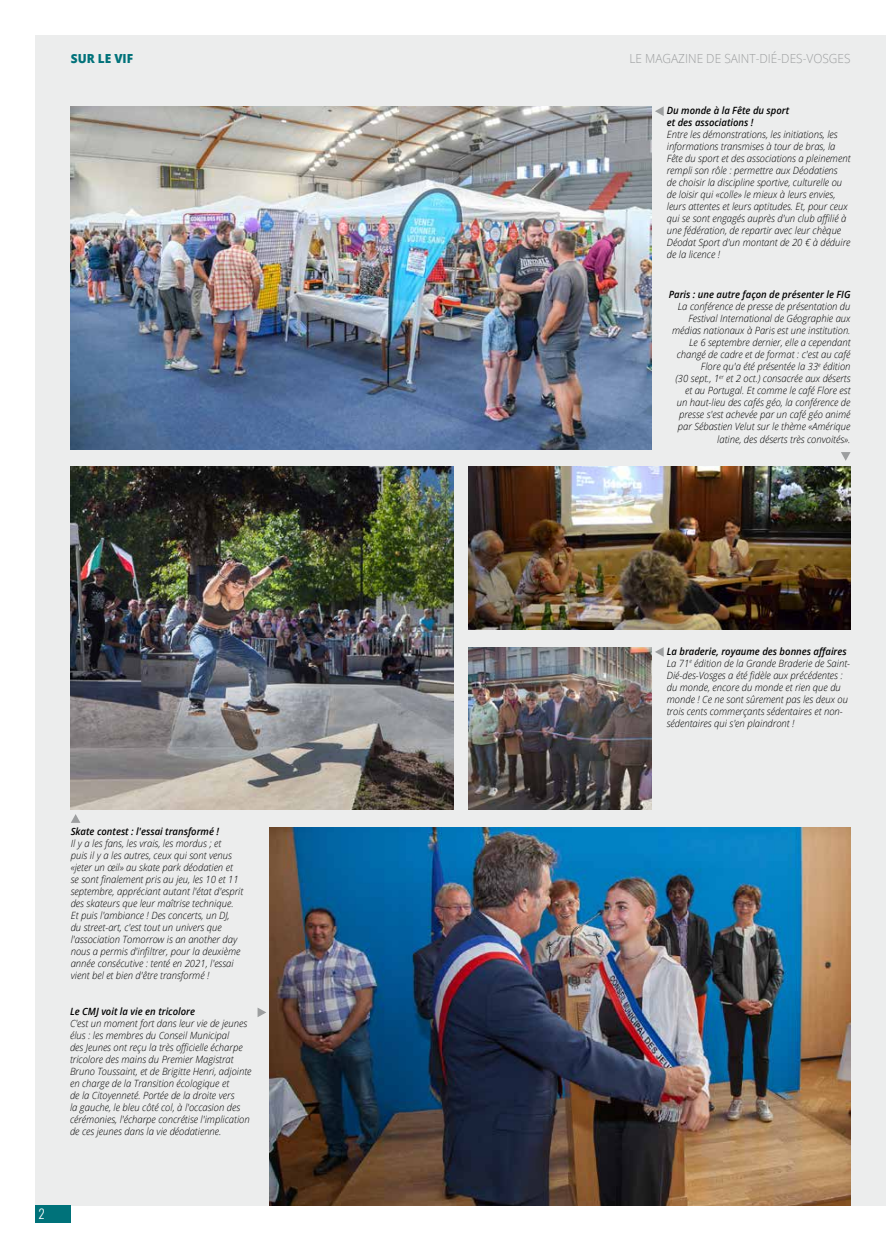
<style>
.page{position:relative;width:886px;height:1241px;background:#fff}
.page>*{position:absolute;margin:0;border:0;box-sizing:border-box;transform-origin:0 0}
.t1{font:300 15px "Open Sans";color:#9c9e9f}
.t2{font:300 12.5px "Open Sans";color:#9c9e9f;scale:.95 1}
.t3{font:800 12.5px "Open Sans";color:#00727a;scale:.95 1}
.t4{font:300 12.5px "Oswald";color:#fff}
.t5{font:italic 300 10px/12px "Open Sans";color:#000;scale:.95 1}
.t6{font:italic 600 10px/12px "Open Sans";color:#000;scale:.95 1}
.s1{font-weight:600}
</style>
<div class="page">
<div style="left:35px;top:35px;width:851px;height:1170px;background:#eceded"></div>
<img style="left:71px;top:106px;width:580px;height:343px">
<img style="left:71px;top:467px;width:382px;height:342px">
<img style="left:468px;top:647px;width:184px;height:162px">
<img style="left:468px;top:467px;width:382px;height:162px">
<img style="left:269px;top:827px;width:581px;height:378px">
<svg style="left:655px;top:106px;width:9px;height:10px"></svg>
<svg style="left:655px;top:647px;width:9px;height:9px"></svg>
<svg style="left:841px;top:452px;width:9px;height:9px"></svg>
<svg style="left:71px;top:814px;width:9px;height:8px"></svg>
<svg style="left:258px;top:1008px;width:8px;height:9px"></svg>
<div style="left:35px;top:1205px;width:36px;height:17px;background:#00727a"></div>
<h1 class="t1" style="left:571px;top:49px;width:281px">LE MAGAZINE DE SAINT-DIÉ-DES-VOSGES</h1>
<p class="t3" style="left:71px;top:49px;width:67px">SUR LE VIF</p>
<p class="t2" style="left:629px;top:50px;width:234px">LE MAGAZINE DE SAINT-DIÉ-DES-VOSGES</p>
<p class="t6" style="left:667px;top:104px;width:130px">Du monde à la Fête du sport et des associations !</p>
<p class="t5" style="left:667px;top:128px;width:195px">Entre les démonstrations, les initiations, les informations transmises à tour de bras, la Fête du sport et des associations a pleinement rempli son rôle : permettre aux Déodatiens<br>de choisir la discipline sportive, culturelle ou de loisir qui «colle» le mieux à leurs envies, leurs attentes et leurs aptitudes. Et, pour ceux qui se sont engagés auprès d'un club affilié à une fédération, de repartir avec leur chèque Déodat Sport d'un montant de 20 € à déduire de la licence !</p>
<p class="t6" style="left:669px;top:288px;width:193px">Paris : une autre façon de présenter le FIG</p>
<p class="t5" style="left:672px;top:300px;width:189px;text-align:right">La conférence de presse de présentation du Festival International de Géographie aux médias nationaux à Paris est une institution.<br>Le 6 septembre dernier, elle a cependant changé de cadre et de format : c'est au café Flore qu'a été présentée la 33<sup>e</sup> édition<br>(30 sept., 1<sup>er</sup> et 2 oct.) consacrée aux déserts et au Portugal. Et comme le café Flore est un haut-lieu des cafés géo, la conférence de presse s'est achevée par un café géo animé par Sébastien Velut sur le thème «Amérique latine, des déserts très convoités».</p>
<p class="t6" style="left:71px;top:825px;width:158px">Skate contest : l'essai transformé !</p>
<p class="t5" style="left:71px;top:836px;width:183px">Il y a les fans, les vrais, les mordus ; et<br>puis il y a les autres, ceux qui sont venus «jeter un œil» au skate park déodatien et se sont finalement pris au jeu, les 10 et 11 septembre, appréciant autant l'état d'esprit des skateurs que leur maîtrise technique.<br>Et puis l'ambiance ! Des concerts, un DJ,<br>du street-art, c'est tout un univers que l'association Tomorrow is an another day nous a permis d'infiltrer, pour la deuxième année consécutive : tenté en 2021, l'essai vient bel et bien d'être transformé !</p>
<p class="t6" style="left:70px;top:1005px;width:133px">Le CMJ voit la vie en tricolore</p>
<p class="t5" style="left:70px;top:1017px;width:193px">C'est un moment fort dans leur vie de jeunes élus : les membres du Conseil Municipal<br>des Jeunes ont reçu la très officielle écharpe tricolore des mains du Premier Magistrat Bruno Toussaint, et de Brigitte Henri, adjointe en charge de la Transition écologique et<br>de la Citoyenneté. Portée de la droite vers<br>la gauche, le bleu côté col, à l'occasion des cérémonies, l'écharpe concrétise l'implication de ces jeunes dans la vie déodatienne.</p>
<p class="t4" style="left:39px;top:1204px;width:7px">2</p>
<p class="t5" style="left:667px;top:644px;width:195px"><span class="s1">La braderie, royaume des bonnes affaires </span>La 71<sup>e</sup> édition de la Grande Braderie de Saint-Dié-des-Vosges a été fidèle aux précédentes : du monde, encore du monde et rien que du monde ! Ce ne sont sûrement pas les deux ou trois cents commerçants sédentaires et non&shy;sédentaires qui s'en plaindront !</p>
</div>
